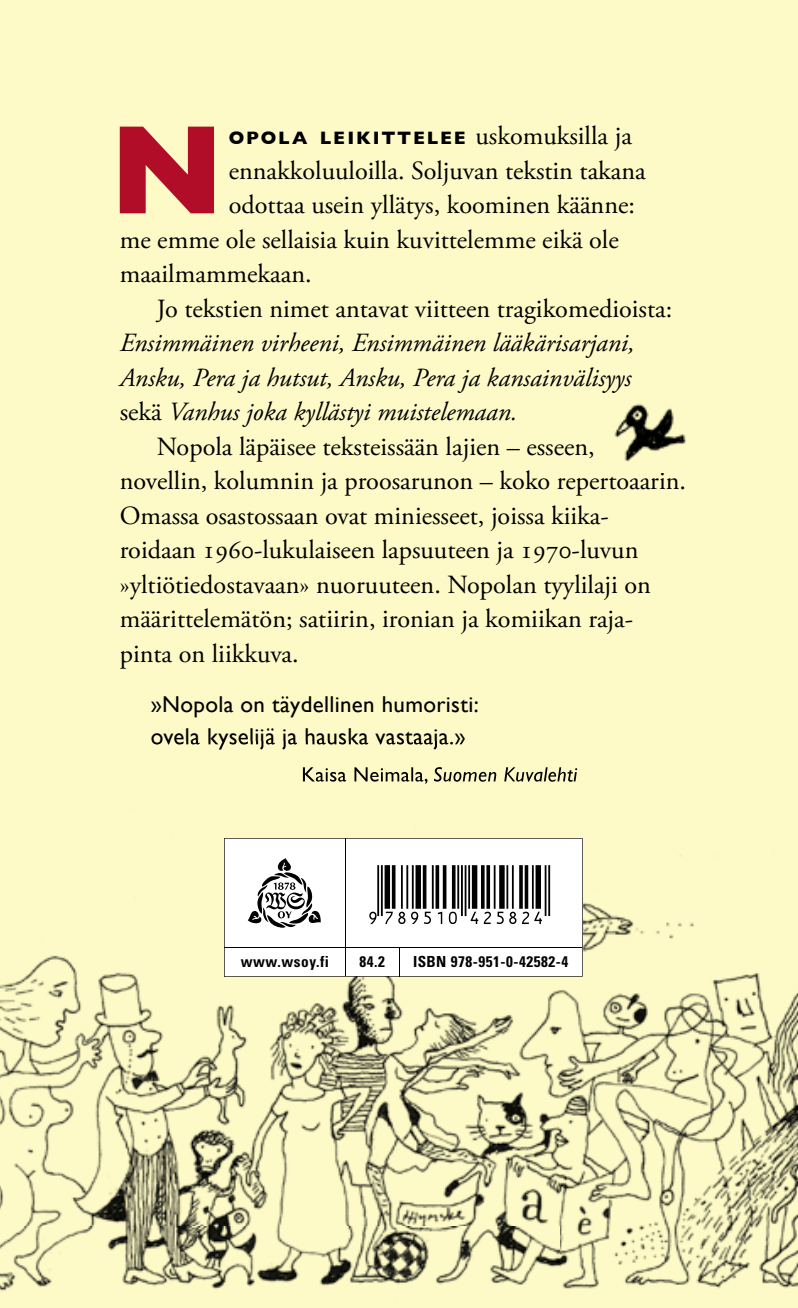
<style>
.page{position:relative;width:798px;height:1308px;background:#fff}
.page>*{position:absolute;margin:0;border:0;box-sizing:border-box;transform-origin:0 0}
.t1{font:700 128.03px "Gill Sans";color:#b20d28}
.t2{font:58.05px "Viisas EAN Matala";color:#000}
.t3{font:26.1px "Adobe Garamond Pro";color:#000}
.t4{font:italic 26.1px "Adobe Garamond Pro";color:#000}
.t5{font:22.95px/32.4px "Gill Sans";letter-spacing:.015em;color:#000}
.t6{font:700 18.22px "Gill Sans";letter-spacing:.1em;color:#000}
.t7{font:700 condensed 15.3px "Univers LT Std";letter-spacing:.035em;color:#000}
.s1{font-family:"Adobe Garamond Pro";font-weight:400;font-size:26.1px}
.s2{font-style:normal}
</style>
<div class="page">
<div style="left:0;top:0;width:797px;height:1307px;background:#fefac7"></div>
<img style="left:0;top:749px;width:797px;height:542px">
<img style="left:152px;top:741px;width:312px;height:8px">
<img style="left:151px;top:779px;width:47px;height:1px">
<svg style="left:277px;top:779px;width:18px;height:1px"></svg>
<img style="left:303px;top:767px;width:124px;height:17px">
<img style="left:433px;top:767px;width:144px;height:14px">
<img style="left:614px;top:404px;width:72px;height:58px">
<div style="left:186px;top:911px;width:74px;height:72px;background:#fefac7"></div>
<div style="left:224px;top:838px;width:358px;height:138px;background:#fff"></div>
<hr style="left:345px;top:838px;width:1px;height:138px;background:#000">
<hr style="left:224px;top:947px;width:358px;height:1px;background:#000">
<svg style="left:398px;top:948px;width:1px;height:28px"></svg>
<svg style="left:248px;top:858px;width:72px;height:69px;background:#bdbdbd"></svg>
<h1 class="t1" style="left:109px;top:68px;width:117px">N</h1>
<p class="t6" style="left:229px;top:124px;width:404px">OPOLA LEIKITTELEE <span class="s1">uskomuksilla ja</span></p>
<p class="t3" style="left:229px;top:155px;width:418px">ennakkoluuloilla. Soljuvan tekstin takana</p>
<p class="t3" style="left:229px;top:189px;width:407px">odottaa usein yllätys, koominen käänne:</p>
<p class="t3" style="left:120px;top:224px;width:500px">me emme ole sellaisia kuin kuvittelemme eikä ole</p>
<p class="t3" style="left:120px;top:258px;width:193px">maailmammekaan.</p>
<p class="t3" style="left:157px;top:293px;width:516px">Jo tekstien nimet antavat viitteen tragikomedioista:</p>
<p class="t4" style="left:120px;top:327px;width:516px">Ensimmäinen virheeni, Ensimmäinen lääkärisarjani,</p>
<p class="t4" style="left:120px;top:362px;width:513px">Ansku, Pera ja hutsut, Ansku, Pera ja kansainvälisyys</p>
<p class="t4" style="left:120px;top:396px;width:399px"><span class="s2">sekä</span> Vanhus joka kyllästyi muistelemaan.</p>
<p class="t3" style="left:157px;top:431px;width:439px">Nopola läpäisee teksteissään lajien – esseen,</p>
<p class="t3" style="left:120px;top:465px;width:567px">novellin, kolumnin ja proosarunon – koko repertoaarin.</p>
<p class="t3" style="left:120px;top:500px;width:490px">Omassa osastossaan ovat miniesseet, joissa kiika-</p>
<p class="t3" style="left:120px;top:534px;width:520px">roidaan 1960-lukulaiseen lapsuuteen ja 1970-luvun</p>
<p class="t3" style="left:120px;top:569px;width:532px">»yltiötiedostavaan» nuoruuteen. Nopolan tyylilaji on</p>
<p class="t3" style="left:120px;top:603px;width:515px">määrittelemätön; satiirin, ironian ja komiikan raja-</p>
<p class="t3" style="left:120px;top:638px;width:180px">pinta on liikkuva.</p>
<p class="t5" style="left:151px;top:688px;width:329px">»Nopola on täydellinen humoristi: ovela kyselijä ja hauska vastaaja.»</p>
<h2 class="t2" style="left:364px;top:864px;width:187px">*9789510425824*</h2>
<p class="t7" style="left:241px;top:952px;width:90px">www.wsoy.fi</p>
<p class="t7" style="left:359px;top:952px;width:27px">84.2</p>
<p class="t7" style="left:413px;top:952px;width:156px">ISBN 978-951-0-42582-4</p>
</div>
